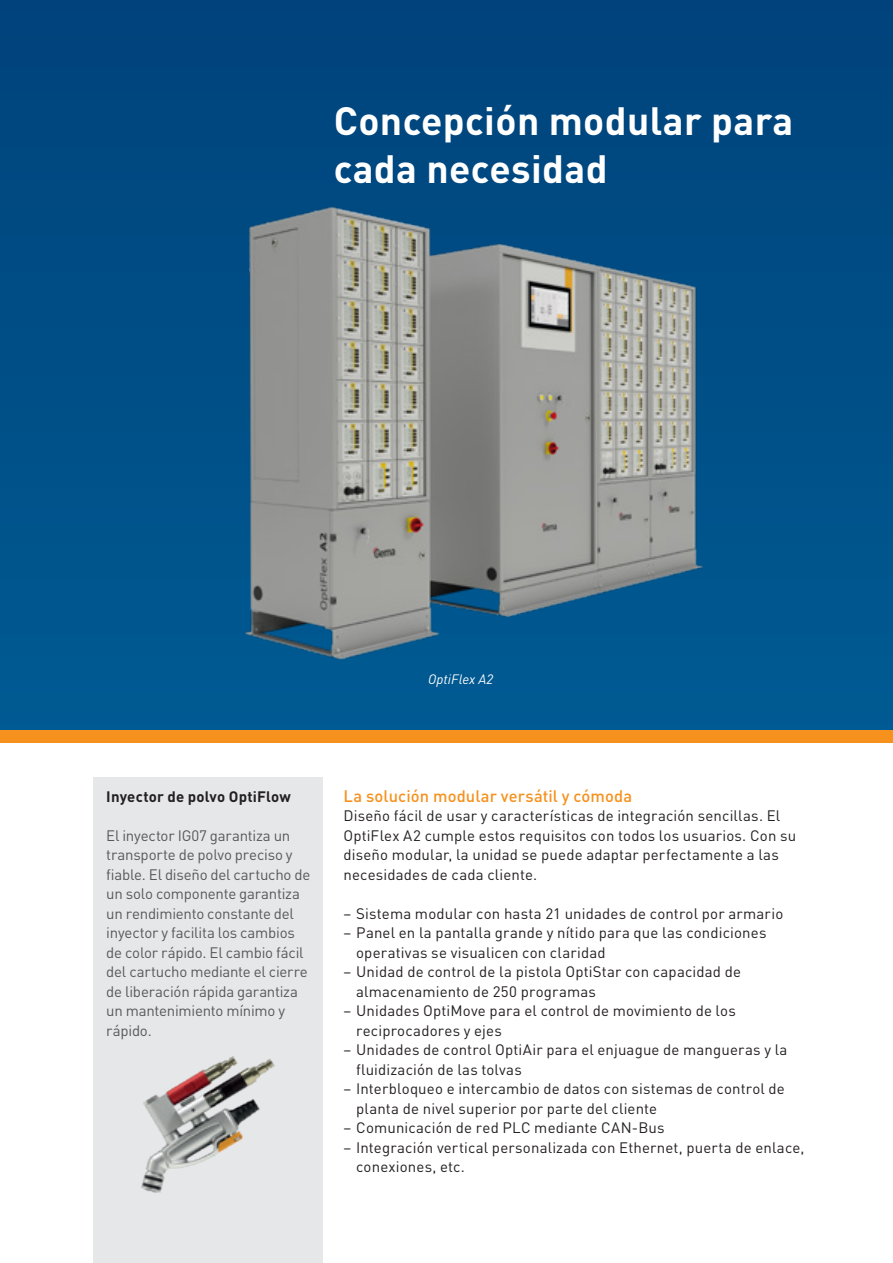
<style>
.page{position:relative;width:893px;height:1263px;background:#fff}
.page>*{position:absolute;margin:0;border:0;box-sizing:border-box;transform-origin:0 0}
.t1{font:700 39px/48px "DIN Pro";letter-spacing:.01em;color:#fff}
.t2{font:500 16.5px "DIN Pro";letter-spacing:.005em;color:#f6911e}
.t3{font:15px/19.5px "DIN Pro";letter-spacing:.01em;color:#231f20}
.t4{font:15px/19.5px "DIN Pro";letter-spacing:-.015em;color:#57585a}
.t5{font:700 15px "DIN Pro";letter-spacing:.01em;color:#231f20}
.t6{font:italic 13.5px "DIN Pro";letter-spacing:.01em;color:#fff}
</style>
<div class="page">
<div style="left:0;top:0;width:893px;height:737px;background:linear-gradient(to right,#004d85,#004c84)"></div>
<div style="left:880px;top:0;width:13px;height:737px;background:#004e86"></div>
<div style="left:0;top:730px;width:893px;height:13px;background:#f6911e"></div>
<div style="left:94px;top:777px;width:229px;height:486px;background:#e6e7e9"></div>
<img style="left:224px;top:182px;width:490px;height:489px">
<img style="left:141px;top:1056px;width:134px;height:137px">
<h1 class="t1" style="left:334px;top:92px;width:461px">Concepción modular para cada necesidad</h1>
<p class="t6" style="left:428px;top:669px;width:67px">OptiFlex A2</p>
<p class="t5" style="left:106px;top:784px;width:186px">Inyector de polvo OptiFlow</p>
<p class="t4" style="left:106px;top:824px;width:206px">El inyector IG07 garantiza un transporte de polvo preciso y fiable. El diseño del cartucho de un solo componente garantiza un rendimiento constante del inyector y facilita los cambios de color rápido. El cambio fácil del cartucho mediante el cierre de liberación rápida garantiza un mantenimiento mínimo y rápido.</p>
<p class="t2" style="left:343px;top:782px;width:290px">La solución modular versátil y cómoda</p>
<p class="t3" style="left:343px;top:804px;width:454px">Diseño fácil de usar y características de integración sencillas. El OptiFlex A2 cumple estos requisitos con todos los usuarios. Con su diseño modular, la unidad se puede adaptar perfectamente a las necesidades de cada cliente.</p>
<p class="t3" style="left:343px;top:902px;width:441px">– Sistema modular con hasta 21 unidades de control por armario</p>
<p class="t3" style="left:356px;top:921px;width:412px;text-indent:-13px">– Panel en la pantalla grande y nítido para que las condiciones operativas se visualicen con claridad</p>
<p class="t3" style="left:356px;top:960px;width:386px;text-indent:-13px">– Unidad de control de la pistola OptiStar con capacidad de almacenamiento de 250 programas</p>
<p class="t3" style="left:356px;top:999px;width:381px;text-indent:-13px">– Unidades OptiMove para el control de movimiento de los reciprocadores y ejes</p>
<p class="t3" style="left:356px;top:1038px;width:433px;text-indent:-13px">– Unidades de control OptiAir para el enjuague de mangueras y la fluidización de las tolvas</p>
<p class="t3" style="left:356px;top:1077px;width:430px;text-indent:-13px">– Interbloqueo e intercambio de datos con sistemas de control de planta de nivel superior por parte del cliente</p>
<p class="t3" style="left:343px;top:1116px;width:323px">– Comunicación de red PLC mediante CAN-Bus</p>
<p class="t3" style="left:356px;top:1136px;width:450px;text-indent:-13px">– Integración vertical personalizada con Ethernet, puerta de enlace, conexiones, etc.</p>
</div>
